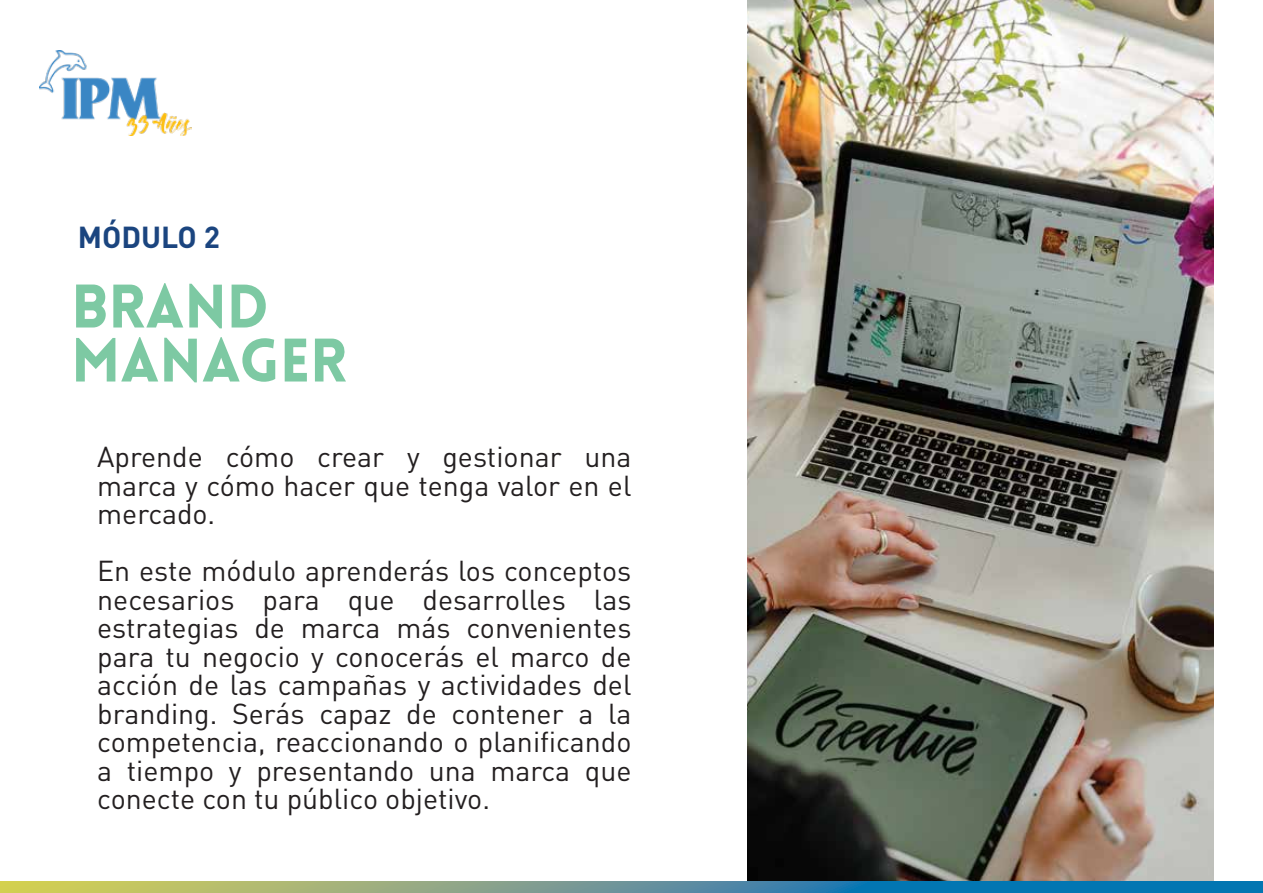
<style>
.page{position:relative;width:1263px;height:893px;background:#fff}
.page>*{position:absolute;margin:0;border:0;box-sizing:border-box;transform-origin:0 0}
.t1{font:900 60px/54px "Lovelo";color:#7dc9a3}
.t2{font:700 30px "DIN Pro";color:#1b457f}
.t3{font:28.5px/28.5px "DIN Pro";color:#231f20;text-align:justify}
</style>
<div class="page">
<img style="left:39px;top:51px;width:153px;height:85px">
<img style="left:747px;top:0;width:467px;height:881px">
<svg style="left:0;top:881px;width:1263px;height:12px;background:#5f9792"></svg>
<p class="t2" style="left:78px;top:216px;width:144px">MÓDULO 2</p>
<h1 class="t1" style="left:71px;top:280px;width:277px">BRAND<br>MANAGER</h1>
<p class="t3" style="left:97px;top:441px;width:536px">Aprende cómo crear y gestionar una marca y cómo hacer que tenga valor en el mercado.</p>
<p class="t3" style="left:97px;top:555px;width:536px">En este módulo aprenderás los conceptos necesarios para que desarrolles las estrategias de marca más convenientes para tu negocio y conocerás el marco de acción de las campañas y actividades del branding. Serás capaz de contener a la competencia, reaccionando o planificando a tiempo y presentando una marca que conecte con tu público objetivo.</p>
</div>
